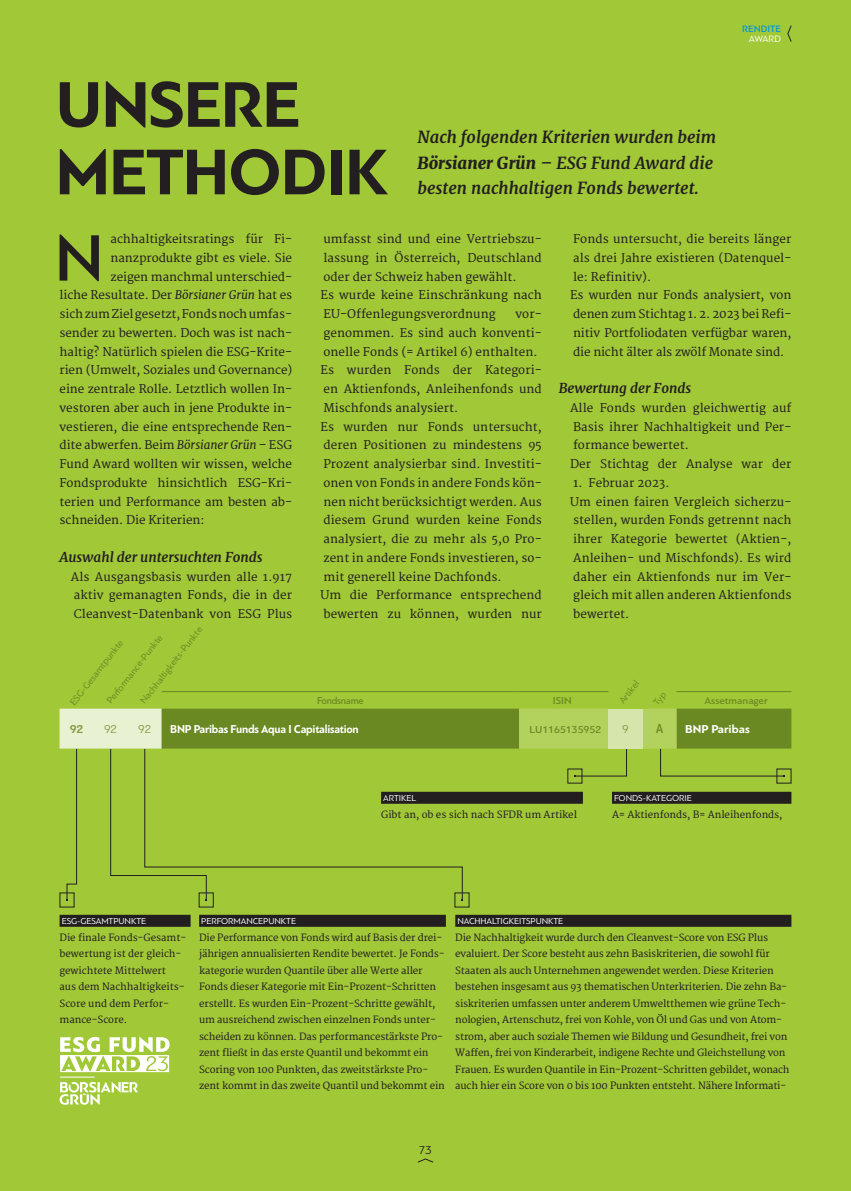
<style>
.page{position:relative;width:851px;height:1191px;background:#fff}
.page>*{position:absolute;margin:0;border:0;box-sizing:border-box;transform-origin:0 0}
.Fließtext_Initial{font:500 68.55px "PF Bague Sans Pro";color:#231f20}
.Titel_45pt_Bold{font:700 67.5px "PF Bague Sans Pro";letter-spacing:-.02em;color:#231f20}
.Vorspann{font:italic 700 16.5px/25.5px "Merriweather";color:#231f20}
.Zwischentitel{font:italic 700 13.5px "Merriweather";letter-spacing:-.005em;color:#231f20}
.t1{font:700 12px "PF Bague Sans Pro";letter-spacing:-.02em;color:#fff;scale:.93 1}
.t2{font:700 12px "PF Bague Sans Pro";color:#fff}
.t3{font:12px "PF Bague Sans Pro";color:#829c46}
.t4{font:12px "PF Bague Sans Pro";color:#231f20}
.t5{font:700 12px "PF Bague Sans Pro";color:#829c46}
.t6{font:500 12px "Apex New";color:#6a8922}
.Fließtext{font:11.7px/18.8px "Merriweather";letter-spacing:.005em;color:#231f20;text-align:justify}
.Fließtext_Initial-2{font:11.7px "Merriweather";letter-spacing:-.005em;color:#231f20}
.t7{font:500 10.5px "PF Bague Sans Pro";color:#6a8922}
.t8{font:500 10.5px "PF Bague Sans Pro";letter-spacing:-.02em;color:#6a8922;scale:.93 1}
.Fließtext-2{font:9.75px/16.5px "Merriweather";letter-spacing:-.015em;color:#231f20}
.t9{font:9.75px "PF Bague Sans Pro";color:#6a8922}
.t10{font:500 9.75px "PF Bague Sans Pro";color:#0098d9}
.t11{font:9.75px "PF Bague Sans Pro";letter-spacing:-.035em;color:#fff}
.Fließtext-3{font:9px "PF Bague Sans Pro";letter-spacing:-.005em;color:#fff}
.s1{font-weight:800}
.s2{font-style:italic}
</style>
<div class="page">
<div style="left:0;top:0;width:850px;height:1191px;background:#a1c837"></div>
<svg style="left:787px;top:25px;width:4px;height:17px"></svg>
<svg style="left:417px;top:1158px;width:17px;height:5px"></svg>
<div style="left:60px;top:914px;width:130px;height:12px;background:#231f20"></div>
<div style="left:199px;top:914px;width:247px;height:12px;background:#231f20"></div>
<div style="left:455px;top:914px;width:336px;height:12px;background:#231f20"></div>
<hr style="left:162px;top:691px;width:357px;height:1px;background:#6a8922">
<hr style="left:519px;top:691px;width:89px;height:1px;background:#6a8922">
<hr style="left:676px;top:691px;width:115px;height:1px;background:#6a8922">
<svg style="left:60px;top:1037px;width:109px;height:35px"></svg>
<svg style="left:60px;top:1082px;width:78px;height:22px"></svg>
<hr style="left:60px;top:1076px;width:35px;height:1px;background:#fff">
<svg style="left:60px;top:708px;width:731px;height:193px"></svg>
<p class="t10" style="left:742px;top:23px;width:40px">RENDITE</p>
<p class="t11" style="left:748px;top:33px;width:34px">AWARD</p>
<p class="Titel_45pt_Bold" style="left:55px;top:63px;width:247px">UNSERE</p>
<p class="Titel_45pt_Bold" style="left:55px;top:131px;width:334px">METHODIK</p>
<p class="Fließtext_Initial" style="left:55px;top:217px;width:51px">N</p>
<p class="Fließtext_Initial-2" style="left:110px;top:232px;width:183px">achhaltigkeitsratings für Fi-</p>
<p class="Vorspann" style="left:417px;top:125px;width:300px">Nach folgenden Kriterien wurden beim<br><span class="s1">Börsianer Grün</span> – ESG Fund Award die besten nachhaltigen Fonds bewertet.</p>
<p class="Fließtext" style="left:323px;top:230px;width:220px">umfasst sind und eine Vertriebszu&shy;lassung in Österreich, Deutschland oder der Schweiz haben gewählt.</p>
<p class="Fließtext" style="left:320px;top:286px;width:223px">Es wurde keine Einschränkung nach<br>EU-Offenlegungsverordnung</p>
<p class="Fließtext" style="left:573px;top:230px;width:220px">Fonds untersucht, die bereits länger als drei Jahre existieren (Datenquel&shy;le: Refinitiv).</p>
<p class="Fließtext" style="left:570px;top:286px;width:223px">Es wurden nur Fonds analysiert, von denen zum Stichtag 1. 2. 2023 bei Refi&shy;nitiv Portfoliodaten verfügbar waren, die nicht älter als zwölf Monate sind.</p>
<p class="Zwischentitel" style="left:558px;top:380px;width:134px">Bewertung der Fonds</p>
<p class="Fließtext" style="left:570px;top:399px;width:223px">Alle Fonds wurden gleichwertig auf Basis ihrer Nachhaltigkeit und Per&shy;formance bewertet.</p>
<p class="Fließtext" style="left:570px;top:455px;width:223px">Der Stichtag der Analyse war der</p>
<p class="Fließtext" style="left:573px;top:474px;width:98px">1. Februar 2023.</p>
<p class="Fließtext" style="left:570px;top:492px;width:223px">Um einen fairen Vergleich sicherzu&shy;stellen, wurden Fonds getrennt nach ihrer Kategorie bewertet (Aktien-, Anleihen- und Mischfonds). Es wird daher ein Aktienfonds nur im Ver&shy;gleich mit allen anderen Aktienfonds bewertet.</p>
<p class="Fließtext_Initial-2" style="left:110px;top:251px;width:183px">nanzprodukte gibt es viele. Sie</p>
<p class="Fließtext_Initial-2" style="left:110px;top:270px;width:183px">zeigen manchmal unterschied-</p>
<p class="Fließtext_Initial-2" style="left:60px;top:288px;width:234px">liche Resultate. Der <span class="s2">Börsianer Grün</span> hat es</p>
<p class="Fließtext_Initial-2" style="left:60px;top:307px;width:234px">sich zum Ziel gesetzt, Fonds noch umfas-</p>
<p class="Fließtext_Initial-2" style="left:60px;top:326px;width:234px">sender zu bewerten. Doch was ist nach-</p>
<p class="Fließtext_Initial-2" style="left:60px;top:345px;width:234px">haltig? Natürlich spielen die ESG-Krite-</p>
<p class="Fließtext_Initial-2" style="left:60px;top:363px;width:234px">rien (Umwelt, Soziales und Governance)</p>
<p class="Fließtext_Initial-2" style="left:60px;top:382px;width:234px">eine zentrale Rolle. Letztlich wollen In-</p>
<p class="Fließtext_Initial-2" style="left:60px;top:401px;width:234px">vestoren aber auch in jene Produkte in-</p>
<p class="Fließtext_Initial-2" style="left:60px;top:420px;width:234px">vestieren, die eine entsprechende Ren-</p>
<p class="Fließtext_Initial-2" style="left:60px;top:438px;width:234px">dite abwerfen. Beim <span class="s2">Börsianer Grün</span> – ESG</p>
<p class="Fließtext_Initial-2" style="left:60px;top:457px;width:234px">Fund Award wollten wir wissen, welche</p>
<p class="Fließtext_Initial-2" style="left:60px;top:476px;width:234px">Fondsprodukte hinsichtlich ESG-Kri-</p>
<p class="Fließtext_Initial-2" style="left:60px;top:495px;width:234px">terien und Performance am besten ab-</p>
<p class="Fließtext_Initial-2" style="left:60px;top:513px;width:146px">schneiden. Die Kriterien:</p>
<p class="Zwischentitel" style="left:60px;top:549px;width:204px">Auswahl der untersuchten Fonds</p>
<p class="Fließtext" style="left:71px;top:567px;width:223px">Als Ausgangsbasis wurden alle 1.917 aktiv gemanagten Fonds, die in der Cleanvest-Datenbank von ESG Plus</p>
<p class="Fließtext" style="left:323px;top:305px;width:220px;text-align:left;text-indent:192px">vor&shy;genommen. Es sind auch konventi&shy;onelle Fonds (= Artikel 6) enthalten.</p>
<p class="Fließtext" style="left:320px;top:361px;width:223px">Es wurden Fonds der Kategori&shy;en Aktienfonds, Anleihenfonds und Mischfonds analysiert.</p>
<p class="Fließtext" style="left:320px;top:417px;width:223px">Es wurden nur Fonds untersucht, deren Positionen zu mindestens 95<br>Prozent analysierbar sind. Investiti&shy;onen von Fonds in andere Fonds kön&shy;nen nicht berücksichtigt werden. Aus diesem Grund wurden keine Fonds analysiert, die zu mehr als 5,0 Pro&shy;zent in andere Fonds investieren, so&shy;mit generell keine Dachfonds.</p>
<p class="Fließtext" style="left:320px;top:586px;width:223px">Um die Performance entsprechend bewerten zu können, wurden nur</p>
<p class="t9" style="left:137px;top:699px;width:96px;rotate:-52deg">Nachhaltigkeits-Punkte</p>
<p class="t9" style="left:104px;top:699px;width:86px;rotate:-52deg">Performance-Punkte</p>
<p class="t9" style="left:67px;top:701px;width:82px;rotate:-52deg">ESG-Gesamtpunkte</p>
<p class="t9" style="left:616px;top:699px;width:28px;rotate:-52deg">Artikel</p>
<p class="t8" style="left:317px;top:694px;width:52px">Fondsname</p>
<p class="t7" style="left:552px;top:694px;width:20px">ISIN</p>
<p class="t7" style="left:704px;top:694px;width:65px">Assetmanager</p>
<p class="t5" style="left:70px;top:722px;width:15px">92</p>
<p class="t3" style="left:104px;top:722px;width:15px">92</p>
<p class="t3" style="left:138px;top:722px;width:15px">92</p>
<p class="t1" style="left:170px;top:722px;width:204px">BNP Paribas Funds Aqua I Capitalisation</p>
<p class="t7" style="left:529px;top:723px;width:73px">LU1165135952</p>
<p class="t3" style="left:622px;top:722px;width:8px">9</p>
<p class="t6" style="left:655px;top:720px;width:9px">A</p>
<p class="t2" style="left:685px;top:722px;width:66px">BNP Paribas</p>
<p class="Fließtext-3" style="left:383px;top:793px;width:34px">ARTIKEL</p>
<p class="Fließtext-2" style="left:381px;top:806px;width:197px">Gibt an, ob es sich nach SFDR um Artikel</p>
<p class="Fließtext-3" style="left:614px;top:793px;width:79px">FONDS-KATEGORIE</p>
<p class="Fließtext-2" style="left:612px;top:806px;width:172px">A= Aktienfonds, B= Anleihenfonds,</p>
<p class="Fließtext-3" style="left:62px;top:916px;width:86px">ESG-GESAMTPUNKTE</p>
<p class="Fließtext-2" style="left:60px;top:929px;width:128px">Die finale Fonds-Gesamt&shy;bewertung ist der gleich&shy;gewichtete Mittelwert<br>aus dem Nachhaltigkeits-<br>Score und dem Perfor&shy;mance-Score.</p>
<p class="Fließtext-3" style="left:201px;top:916px;width:96px">PERFORMANCEPUNKTE</p>
<p class="Fließtext-2" style="left:199px;top:929px;width:247px">Die Performance von Fonds wird auf Basis der drei&shy;jährigen annualisierten Rendite bewertet. Je Fonds&shy;kategorie wurden Quantile über alle Werte aller Fonds dieser Kategorie mit Ein-Prozent-Schritten erstellt. Es wurden Ein-Prozent-Schritte gewählt, um ausreichend zwischen einzelnen Fonds unter&shy;scheiden zu können. Das performancestärkste Pro&shy;zent fließt in das erste Quantil und bekommt ein Scoring von 100 Punkten, das zweitstärkste Pro&shy;zent kommt in das zweite Quantil und bekommt ein</p>
<p class="Fließtext-3" style="left:457px;top:916px;width:107px">NACHHALTIGKEITSPUNKTE</p>
<p class="Fließtext-2" style="left:455px;top:929px;width:336px">Die Nachhaltigkeit wurde durch den Cleanvest-Score von ESG Plus evaluiert. Der Score besteht aus zehn Basiskriterien, die sowohl für Staaten als auch Unternehmen angewendet werden. Diese Kriterien bestehen insgesamt aus 93 thematischen Unterkriterien. Die zehn Ba&shy;siskriterien umfassen unter anderem Umweltthemen wie grüne Tech&shy;nologien, Artenschutz, frei von Kohle, von Öl und Gas und von Atom&shy;strom, aber auch soziale Themen wie Bildung und Gesundheit, frei von Waffen, frei von Kinderarbeit, indigene Rechte und Gleichstellung von Frauen. Es wurden Quantile in Ein-Prozent-Schritten gebildet, wonach auch hier ein Score von 0 bis 100 Punkten entsteht. Nähere Informati-</p>
<p class="t4" style="left:419px;top:1143px;width:15px">73</p>
</div>
